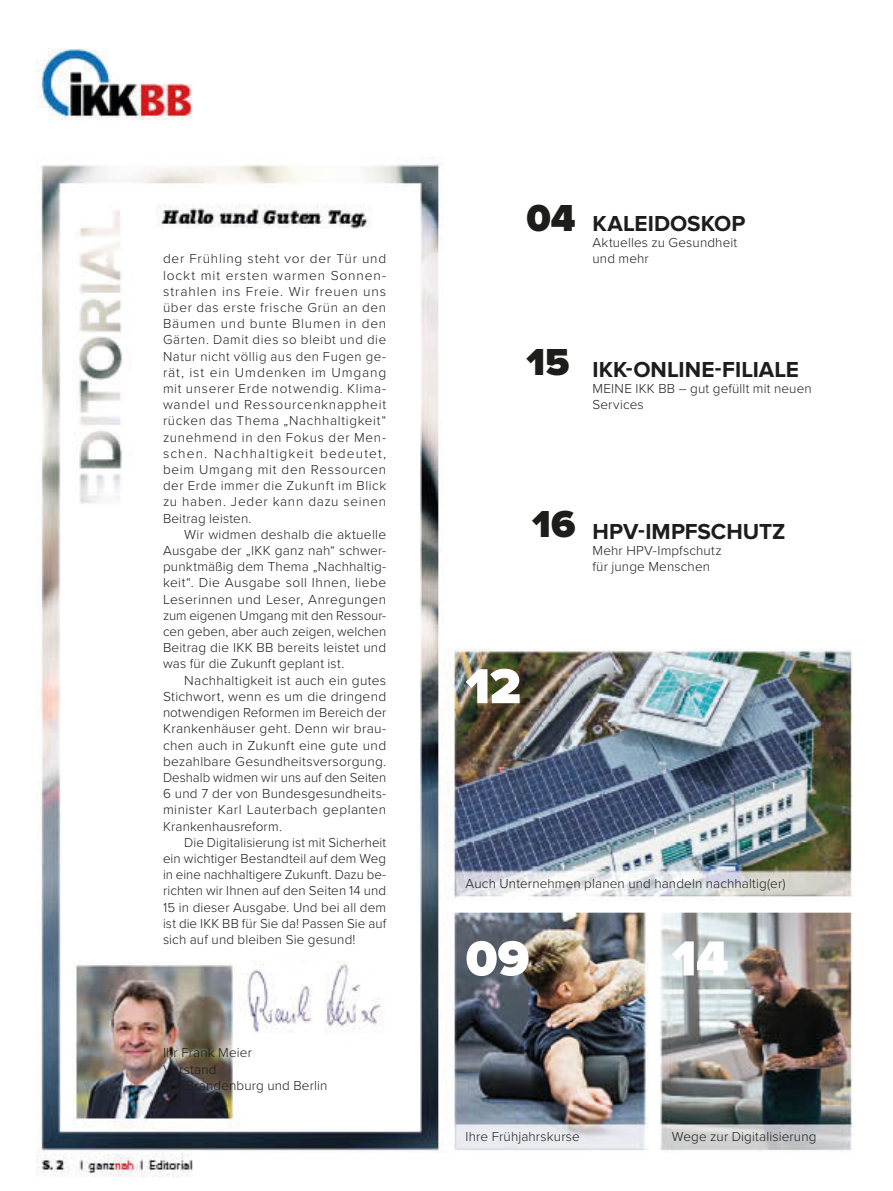
<style>
.page{position:relative;width:893px;height:1191px;background:#fff}
.page>*{position:absolute;margin:0;border:0;box-sizing:border-box;transform-origin:0 0}
.t1{font:900 51px "Proxima Nova";color:#fff}
.t2{font:900 39px "Proxima Nova";color:#1d1d1b}
.t3{font:700 22.5px "Proxima Nova";color:#1d1d1b}
.t4{font:300 13.5px/16.2px "Proxima Nova";letter-spacing:.01em;color:#1d1d1b;text-align:justify}
</style>
<div class="page">
<img style="left:36px;top:48px;width:817px;height:1129px">
<p class="t4" style="left:163px;top:250px;width:225px">der Frühling steht vor der Tür und lockt mit ersten warmen Sonnen&shy;strahlen ins Freie. Wir freuen uns über das erste frische Grün an den Bäumen und bunte Blumen in den Gärten. Damit dies so bleibt und die Natur nicht völlig aus den Fugen ge&shy;rät, ist ein Umdenken im Umgang mit unserer Erde notwendig. Klima&shy;wandel und Ressourcenknappheit rücken das Thema „Nachhaltigkeit“ zunehmend in den Fokus der Men&shy;schen. Nachhaltigkeit bedeutet, beim Umgang mit den Ressourcen der Erde immer die Zukunft im Blick zu haben. Jeder kann dazu seinen Beitrag leisten.</p>
<p class="t4" style="left:163px;top:525px;width:225px;text-indent:21px">Wir widmen deshalb die aktuelle Ausgabe der „IKK ganz nah“ schwer&shy;punktmäßig dem Thema „Nachhaltig&shy;keit“. Die Ausgabe soll Ihnen, liebe Leserinnen und Leser, Anregungen zum eigenen Umgang mit den Ressour&shy;cen geben, aber auch zeigen, welchen Beitrag die IKK BB bereits leistet und was für die Zukunft geplant ist.</p>
<p class="t4" style="left:163px;top:671px;width:225px;text-indent:21px">Nachhaltigkeit ist auch ein gutes Stichwort, wenn es um die dringend notwendigen Reformen im Bereich der Krankenhäuser geht. Denn wir brau&shy;chen auch in Zukunft eine gute und bezahlbare Gesundheitsversorgung.<br>Deshalb widmen wir uns auf den Seiten 6 und 7 der von Bundesgesundheits&shy;minister Karl Lauterbach geplanten Krankenhausreform.</p>
<p class="t4" style="left:163px;top:833px;width:225px;text-indent:21px">Die Digitalisierung ist mit Sicherheit ein wichtiger Bestandteil auf dem Weg in eine nachhaltigere Zukunft. Dazu be&shy;richten wir Ihnen auf den Seiten 14 und 15 in dieser Ausgabe. Und bei all dem ist die IKK BB für Sie da! Passen Sie auf sich auf und bleiben Sie gesund!</p>
<p class="t4" style="left:163px;top:1044px;width:166px;text-align:left">Ihr Frank Meier<br>Vorstand<br>IKK Brandenburg und Berlin</p>
<h2 class="t2" style="left:526px;top:189px;width:51px">04</h2>
<h3 class="t3" style="left:592px;top:210px;width:155px">KALEIDOSKOP</h3>
<p class="t4" style="left:592px;top:234px;width:146px">Aktuelles zu Gesundheit und mehr</p>
<h2 class="t2" style="left:526px;top:333px;width:45px">15</h2>
<h3 class="t3" style="left:592px;top:356px;width:208px">IKK-ONLINE-FILIALE</h3>
<p class="t4" style="left:592px;top:380px;width:221px">MEINE IKK BB – gut gefüllt mit neuen<br>Services</p>
<h2 class="t2" style="left:532px;top:495px;width:45px">16</h2>
<h3 class="t3" style="left:592px;top:518px;width:195px">HPV-IMPFSCHUTZ</h3>
<p class="t4" style="left:592px;top:542px;width:131px">Mehr HPV-Impfschutz für junge Menschen</p>
<h1 class="t1" style="left:466px;top:648px;width:57px">12</h1>
<p class="t4" style="left:466px;top:875px;width:321px">Auch Unternehmen planen und handeln nachhaltig(er)</p>
<h1 class="t1" style="left:466px;top:920px;width:65px">09</h1>
<h1 class="t1" style="left:672px;top:920px;width:58px">14</h1>
<p class="t4" style="left:466px;top:1127px;width:116px">Ihre Frühjahrskurse</p>
<p class="t4" style="left:672px;top:1127px;width:146px">Wege zur Digitalisierung</p>
</div>
